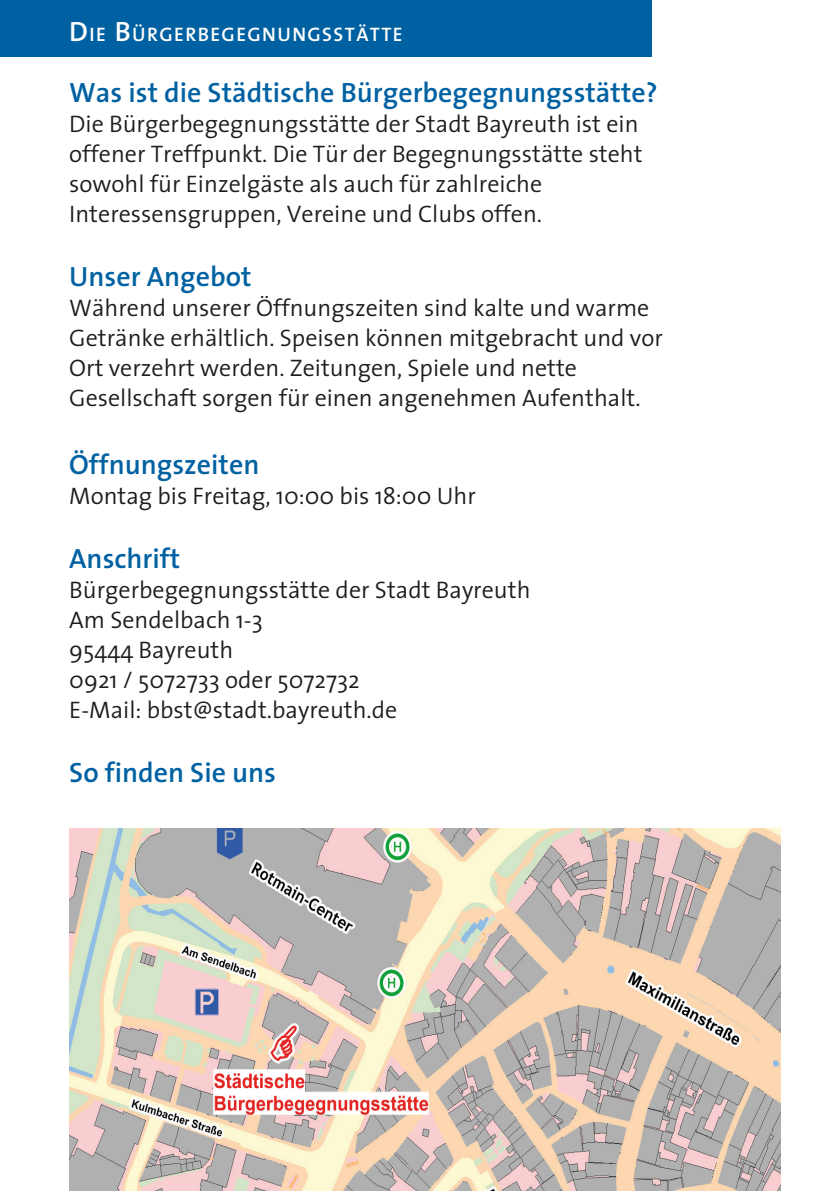
<style>
.page{position:relative;width:840px;height:1191px;background:#fff}
.page>*{position:absolute;margin:0;border:0;box-sizing:border-box;transform-origin:0 0}
.t1{font:600 28px "The Sans";color:#0061a2}
.t2{font:300 24px/30px "The Sans";color:#1d1d1b}
.t3{font:600 19.6px "The Sans";letter-spacing:.07em;color:#fff}
.s1{font-size:28px}
</style>
<div class="page">
<div style="left:0;top:0;width:651px;height:57px;background:#0061a2"></div>
<img style="left:69px;top:828px;width:711px;height:363px">
<p class="t3" style="left:69px;top:18px;width:335px"><span class="s1">D</span>IE <span class="s1">B</span>ÜRGERBEGEGNUNGSSTÄTTE</p>
<p class="t1" style="left:69px;top:69px;width:589px">Was ist die Städtische Bürgerbegegnungsstätte?</p>
<p class="t2" style="left:69px;top:108px;width:574px">Die Bürgerbegegnungsstätte der Stadt Bayreuth ist ein offener Treffpunkt. Die Tür der Begegnungsstätte steht sowohl für Einzelgäste als auch für zahlreiche Interessensgruppen, Vereine und Clubs offen.</p>
<p class="t1" style="left:69px;top:253px;width:184px">Unser Angebot</p>
<p class="t2" style="left:69px;top:292px;width:594px">Während unserer Öffnungszeiten sind kalte und warme Getränke erhältlich. Speisen können mitgebracht und vor Ort verzehrt werden. Zeitungen, Spiele und nette Gesellschaft sorgen für einen angenehmen Aufenthalt.</p>
<p class="t1" style="left:69px;top:441px;width:191px">Öffnungszeiten</p>
<p class="t2" style="left:69px;top:480px;width:408px">Montag bis Freitag, 10:00 bis 18:00 Uhr</p>
<p class="t1" style="left:69px;top:535px;width:112px">Anschrift</p>
<p class="t2" style="left:69px;top:574px;width:462px">Bürgerbegegnungsstätte der Stadt Bayreuth<br>Am Sendelbach 1-3<br>95444 Bayreuth<br>0921 / 5072733 oder 5072732<br>E-Mail: bbst@stadt.bayreuth.de</p>
<p class="t1" style="left:69px;top:749px;width:208px">So finden Sie uns</p>
</div>
